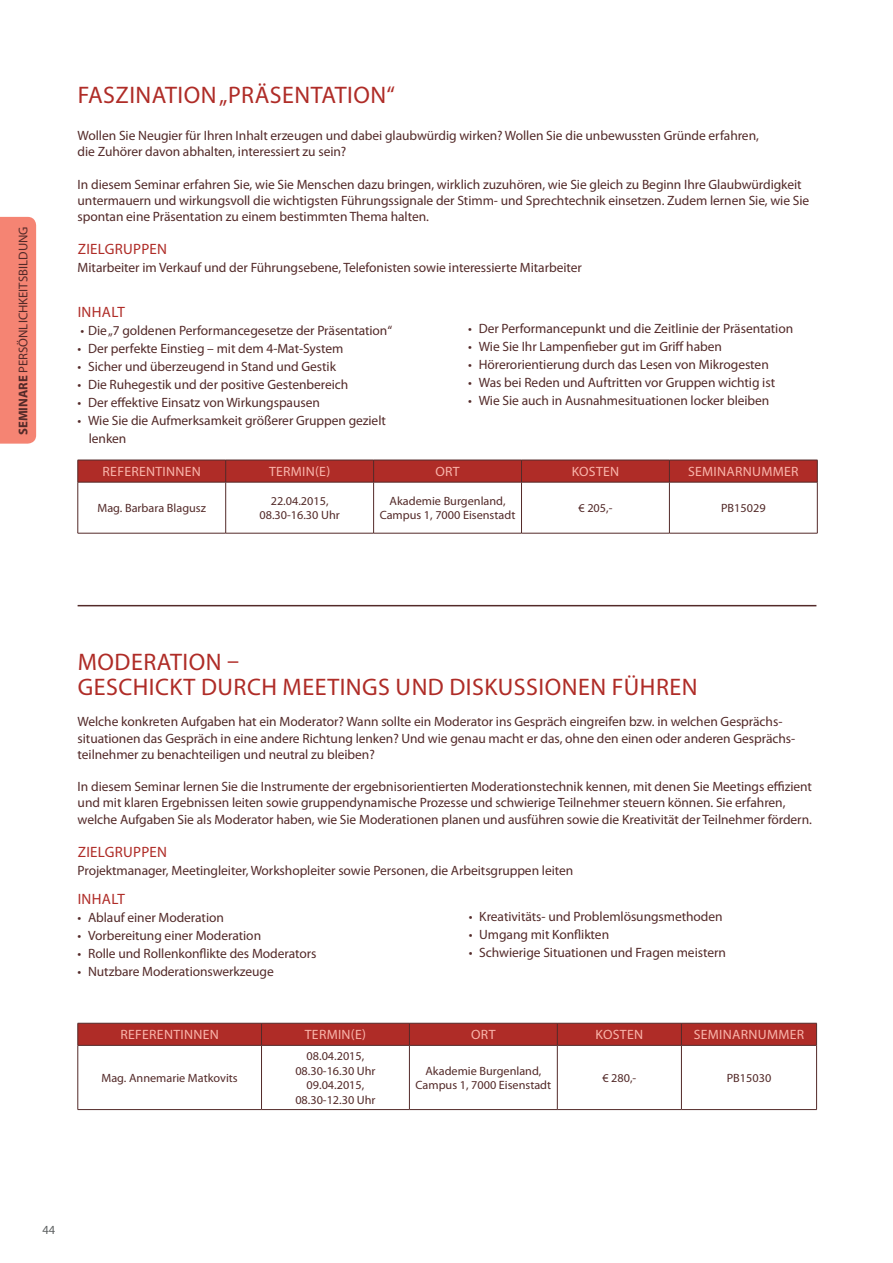
<style>
.page{position:relative;width:893px;height:1263px;background:#fff}
.page>*{position:absolute;margin:0;border:0;box-sizing:border-box;transform-origin:0 0}
.t1{font:24px/25.5px "Myriad Pro";letter-spacing:.02em;color:#af2c27}
.t2{font:15px "Myriad Pro";letter-spacing:.02em;color:#af2c27}
.t3{font:13.5px/16.2px "Myriad Pro";letter-spacing:-.005em;color:#532a29}
.t4{font:13.5px "Myriad Pro";letter-spacing:.02em;color:#f9b5ab}
.t5{font:12.75px "Myriad Pro";color:#532a29}
.t6{font:12.45px "Myriad Pro";color:#5d6061}
.t7{font:12px/14.4px "Myriad Pro";color:#532a29;text-align:center}
.s1{font-weight:700}
</style>
<div class="page">
<hr style="left:78px;top:605px;width:738px;height:1px;background:#532a29">
<svg style="left:78px;top:460px;width:740px;height:22px"></svg>
<hr style="left:78px;top:482px;width:1px;height:51px;background:#532a29">
<hr style="left:78px;top:482px;width:148px;height:1px;background:#532a29">
<hr style="left:78px;top:533px;width:148px;height:1px;background:#532a29">
<hr style="left:225px;top:482px;width:1px;height:51px;background:#532a29">
<hr style="left:226px;top:482px;width:148px;height:1px;background:#532a29">
<hr style="left:226px;top:533px;width:148px;height:1px;background:#532a29">
<hr style="left:373px;top:482px;width:1px;height:51px;background:#532a29">
<hr style="left:374px;top:482px;width:147px;height:1px;background:#532a29">
<hr style="left:374px;top:533px;width:147px;height:1px;background:#532a29">
<hr style="left:521px;top:482px;width:1px;height:51px;background:#532a29">
<hr style="left:521px;top:482px;width:148px;height:1px;background:#532a29">
<hr style="left:521px;top:533px;width:148px;height:1px;background:#532a29">
<hr style="left:669px;top:482px;width:1px;height:51px;background:#532a29">
<hr style="left:669px;top:482px;width:148px;height:1px;background:#532a29">
<hr style="left:817px;top:482px;width:1px;height:51px;background:#532a29">
<hr style="left:669px;top:533px;width:148px;height:1px;background:#532a29">
<svg style="left:78px;top:1023px;width:739px;height:22px"></svg>
<hr style="left:78px;top:1045px;width:1px;height:64px;background:#532a29">
<hr style="left:78px;top:1045px;width:183px;height:1px;background:#532a29">
<hr style="left:78px;top:1109px;width:183px;height:1px;background:#532a29">
<hr style="left:261px;top:1045px;width:1px;height:64px;background:#532a29">
<hr style="left:261px;top:1045px;width:148px;height:1px;background:#532a29">
<hr style="left:261px;top:1109px;width:148px;height:1px;background:#532a29">
<hr style="left:409px;top:1045px;width:1px;height:64px;background:#532a29">
<hr style="left:409px;top:1045px;width:148px;height:1px;background:#532a29">
<hr style="left:409px;top:1109px;width:148px;height:1px;background:#532a29">
<hr style="left:557px;top:1045px;width:1px;height:64px;background:#532a29">
<hr style="left:557px;top:1045px;width:124px;height:1px;background:#532a29">
<hr style="left:557px;top:1109px;width:124px;height:1px;background:#532a29">
<hr style="left:681px;top:1045px;width:1px;height:64px;background:#532a29">
<hr style="left:681px;top:1045px;width:135px;height:1px;background:#532a29">
<hr style="left:816px;top:1045px;width:1px;height:64px;background:#532a29">
<hr style="left:681px;top:1109px;width:136px;height:1px;background:#532a29">
<div style="left:0;top:217px;width:36px;height:227px;background:#f58473"></div>
<p class="t5" style="left:15px;top:435px;width:208px;rotate:-90deg"><span class="s1">SEMINARE</span> PERSÖNLICHKEITSBILDUNG</p>
<h1 class="t1" style="left:78px;top:82px;width:319px">Faszination „präsentation“</h1>
<p class="t3" style="left:78px;top:127px;width:683px">Wollen Sie Neugier für I hren I nhalt erzeugen und dabei glaubwürdig wirken? Wollen Sie die unbewussten Gründe erfahren, die Zuhörer davon abhalten, interessiert zu sein?</p>
<p class="t3" style="left:78px;top:176px;width:733px">I n diesem Seminar erfahren Sie, wie Sie Menschen dazu bringen, wirklich zuzuhören, wie Sie gleich zu Beginn I hre Glaubwürdigkeit untermauern und wirkungsvoll die wichtigsten Führungssignale der Stimm- und Sprechtechnik einsetzen. Zudem lernen Sie, wie Sie spontan eine Präsentation zu einem bestimmten Thema halten.</p>
<p class="t2" style="left:78px;top:240px;width:91px">Zielgruppen</p>
<p class="t3" style="left:78px;top:259px;width:506px">Mitarbeiter im Verkauf und der Führungsebene, Telefonisten sowie interessierte Mitarbeiter</p>
<p class="t2" style="left:78px;top:302px;width:41px">Inhalt</p>
<p class="t3" style="left:80px;top:322px;width:313px">• Die„7 goldenen Performancegesetze der Präsentation“</p>
<p class="t3" style="left:78px;top:340px;width:267px">• Der perfekte Einstieg – mit dem 4-Mat-System</p>
<p class="t3" style="left:78px;top:358px;width:260px">• Sicher und überzeugend in Stand und Gestik</p>
<p class="t3" style="left:78px;top:376px;width:272px">• Die Ruhegestik und der positive Gestenbereich</p>
<p class="t3" style="left:78px;top:394px;width:244px">• Der effektive Einsatz von Wirkungspausen</p>
<p class="t3" style="left:89px;top:411px;width:299px;line-height:18px;text-indent:-11px">• Wie Sie die Aufmerksamkeit größerer Gruppen gezielt lenken</p>
<p class="t3" style="left:468px;top:321px;width:326px">• Der Performancepunkt und die Zeitlinie der Präsentation</p>
<p class="t3" style="left:468px;top:338px;width:255px">• Wie Sie Ihr Lampenfieber gut im Griff haben</p>
<p class="t3" style="left:468px;top:356px;width:302px">• Hörerorientierung durch das Lesen von Mikrogesten</p>
<p class="t3" style="left:468px;top:374px;width:308px">• Was bei Reden und Auftritten vor Gruppen wichtig ist</p>
<p class="t3" style="left:468px;top:392px;width:303px">• Wie Sie auch in Ausnahmesituationen locker bleiben</p>
<p class="t4" style="left:103px;top:463px;width:100px">ReferentI nnen</p>
<p class="t4" style="left:269px;top:463px;width:63px">Termin(e)</p>
<p class="t4" style="left:435px;top:463px;width:24px">Ort</p>
<p class="t4" style="left:572px;top:463px;width:49px">Kosten</p>
<p class="t4" style="left:688px;top:463px;width:112px">Seminarnummer</p>
<p class="t7" style="left:97px;top:501px;width:110px">Mag. Barbara Blagusz</p>
<p class="t7" style="left:259px;top:493px;width:82px">22.04.2015,<br>08.30-16.30 Uhr</p>
<p class="t7" style="left:380px;top:493px;width:137px">Akademie Burgenland,<br>Campus 1, 7000 Eisenstadt</p>
<p class="t7" style="left:578px;top:501px;width:35px">€ 205,-</p>
<p class="t7" style="left:721px;top:501px;width:46px">PB15029</p>
<h1 class="t1" style="left:78px;top:648px;width:621px">Moderation –<br>geschickt durch meetings und diskussionen führen</h1>
<p class="t3" style="left:78px;top:713px;width:719px">Welche konkreten Aufgaben hat ein Moderator? Wann sollte ein Moderator ins Gespräch eingreifen bzw. in welchen Gesprächs&shy;situationen das Gespräch in eine andere Richtung lenken? Und wie genau macht er das, ohne den einen oder anderen Gesprächs&shy;teilnehmer zu benachteiligen und neutral zu bleiben?</p>
<p class="t3" style="left:78px;top:778px;width:736px">I n diesem Seminar lernen Sie die I nstrumente der ergebnisorientierten Moderationstechnik kennen, mit denen Sie Meetings effizient und mit klaren Ergebnissen leiten sowie gruppendynamische Prozesse und schwierige Teilnehmer steuern können. Sie erfahren, welche Aufgaben Sie als Moderator haben, wie Sie Moderationen planen und ausführen sowie die Kreativität der Teilnehmer fördern.</p>
<p class="t2" style="left:78px;top:842px;width:91px">Zielgruppen</p>
<p class="t3" style="left:78px;top:862px;width:497px">Projektmanager, Meetingleiter, Workshopleiter sowie Personen, die Arbeitsgruppen leiten</p>
<p class="t2" style="left:78px;top:889px;width:41px">Inhalt</p>
<p class="t3" style="left:78px;top:909px;width:148px">• Ablauf einer Moderation</p>
<p class="t3" style="left:78px;top:927px;width:185px">• Vorbereitung einer Moderation</p>
<p class="t3" style="left:78px;top:945px;width:240px">• Rolle und Rollenkonflikte des Moderators</p>
<p class="t3" style="left:78px;top:963px;width:198px">• Nutzbare Moderationswerkzeuge</p>
<p class="t3" style="left:469px;top:908px;width:255px">• Kreativitäts- und Problemlösungsmethoden</p>
<p class="t3" style="left:469px;top:926px;width:142px">• Umgang mit Konflikten</p>
<p class="t3" style="left:469px;top:944px;width:259px">• Schwierige Situationen und Fragen meistern</p>
<p class="t4" style="left:121px;top:1026px;width:100px">ReferentI nnen</p>
<p class="t4" style="left:305px;top:1026px;width:63px">Termin(e)</p>
<p class="t4" style="left:471px;top:1026px;width:24px">Ort</p>
<p class="t4" style="left:596px;top:1026px;width:49px">Kosten</p>
<p class="t4" style="left:694px;top:1026px;width:112px">Seminarnummer</p>
<p class="t7" style="left:102px;top:1070px;width:138px">Mag. Annemarie Matkovits</p>
<p class="t7" style="left:295px;top:1049px;width:82px">08.04.2015,<br>08.30-16.30 Uhr<br>09.04.2015,<br>08.30-12.30 Uhr</p>
<p class="t7" style="left:416px;top:1063px;width:137px">Akademie Burgenland,<br>Campus 1, 7000 Eisenstadt</p>
<p class="t7" style="left:602px;top:1070px;width:35px">€ 280,-</p>
<p class="t7" style="left:727px;top:1070px;width:46px">PB15030</p>
<p class="t6" style="left:43px;top:1222px;width:14px">44</p>
</div>
